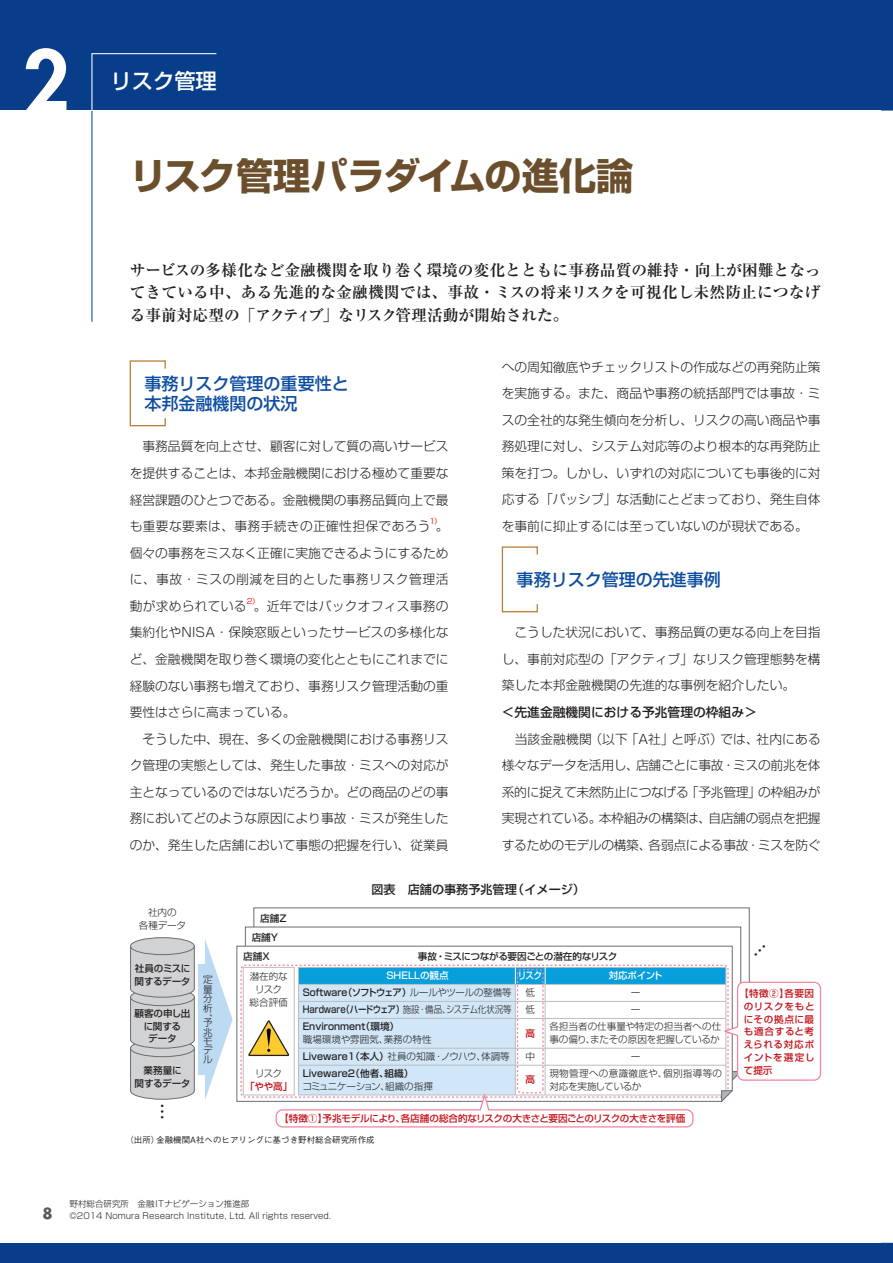
<style>
.page{position:relative;width:893px;height:1263px;background:#083e89}
.page>*{position:absolute;margin:0;border:0;box-sizing:border-box;transform-origin:0 0}
.t1{font:800 81.9px "Futura";color:#fff}
.t2{font:700 37.2px "Shin Go Pro";color:#6b4e2b}
.t3{font:500 21.3px "Shin Go Pro";color:#fff}
.t4{font:500 16.95px/20.2px "Shin Go Pro";color:#0d4da1}
.t5{font:500 16.95px "Shin Go Pro";color:#231f20}
.t6{font:700 15.75px/22.4px "Ryumin Pro";color:#231f20;text-align:justify}
.t7{font:300 12.75px/26.5px "Shin Go Pro";color:#231f20;text-align:justify}
.t8{font:500 12.75px "Shin Go Pro";color:#231f20}
.t9{font:500 12.15px "Shin Go Pro";color:#231f20}
.t10{font:500 9.6px/17px "Shin Go Pro";color:#231f20}
.t11{font:300 9.6px/12.8px "Shin Go Pro";color:#231f20}
.t12{font:500 9.6px/12.8px "Shin Go Pro";color:#c4121a;text-align:justify}
.t13{font:500 9.6px "Shin Go Pro";letter-spacing:-.03em;color:#c4121a}
.t14{font:500 9.6px/17px "Shin Go Pro";color:#231f20;scale:.88 1}
.t15{font:300 9.6px/12.8px "Shin Go Pro";letter-spacing:.035em;color:#231f20}
.t16{font:500 9.6px/12.8px "Shin Go Pro";letter-spacing:-.02em;color:#231f20;text-align:center}
.t17{font:500 9.6px "Shin Go Pro";letter-spacing:-.045em;color:#231f20}
.t18{font:300 9.6px "Shin Go Pro";letter-spacing:-.03em;color:#231f20}
.t19{font:500 9.6px "Shin Go Pro";color:#fff}
.t20{font:500 9.6px/12.8px "Shin Go Pro";letter-spacing:-.035em;color:#231f20}
.t21{font:500 9.6px "Shin Go Pro";color:#fff;scale:.9 1}
.t22{font:300 8.55px/12.8px "Shin Go Pro";color:#231f20}
.t23{font:500 8.55px "Gothic BBB Pro";color:#231f20}
.t24{font:7.5px "Shin Go Pro";color:#ee1d23}
.s1{font-weight:300}
.s2{font-family:"Futura";font-weight:700;font-size:14.85px;color:#57585a}
</style>
<div class="page">
<div style="left:0;top:111px;width:880px;height:1132px;background:#fff"></div>
<div style="left:880px;top:111px;width:13px;height:1132px;background:#fff"></div>
<hr style="left:91px;top:111px;width:1px;height:211px;background:#0d4da1">
<svg style="left:129px;top:360px;width:37px;height:67px"></svg>
<svg style="left:501px;top:546px;width:37px;height:67px"></svg>
<svg style="left:91px;top:53px;width:126px;height:59px"></svg>
<svg style="left:253px;top:907px;width:497px;height:74px"></svg>
<svg style="left:245px;top:926px;width:497px;height:55px"></svg>
<svg style="left:130px;top:948px;width:65px;height:152px"></svg>
<div style="left:131px;top:938px;width:63px;height:17px;background:#d1d2d4;border-radius:50%"></div>
<div style="left:130px;top:937px;width:65px;height:18px;border:1px solid #6c6d70;border-radius:50%"></div>
<div style="left:199px;top:964px;width:12px;height:111px;background:#bcdaf2"></div>
<svg style="left:205px;top:939px;width:28px;height:161px"></svg>
<svg style="left:236px;top:945px;width:497px;height:157px"></svg>
<svg style="left:275px;top:1090px;width:419px;height:38px"></svg>
<svg style="left:721px;top:981px;width:101px;height:102px"></svg>
<svg style="left:248px;top:1020px;width:42px;height:36px"></svg>
<h1 class="t1" style="left:23px;top:27px;width:49px">2</h1>
<h3 class="t3" style="left:111px;top:63px;width:108px">リスク管理</h3>
<h2 class="t2" style="left:130px;top:146px;width:505px">リスク管理パラダイムの進化論</h2>
<p class="t6" style="left:130px;top:258px;width:693px">サービスの多様化など金融機関を取り巻く環境の変化とともに事務品質の維持・向上が困難となってきている中、ある先進的な金融機関では、事故・ミスの将来リスクを可視化し未然防止につなげる事前対応型の「アクティブ」なリスク管理活動が開始された。</p>
<h3 class="t4" style="left:145px;top:371px;width:206px">事務リスク管理の重要性と本邦金融機関の状況</h3>
<p class="t7" style="left:130px;top:432px;width:320px">　事務品質を向上させ、顧客に対して質の高いサービスを提供することは、本邦金融機関における極めて重要な経営課題のひとつである。金融機関の事務品質向上で最も重要な要素は、事務手続きの正確性担保であろう。</p>
<p class="t24" style="left:429px;top:515px;width:14px">1）</p>
<p class="t7" style="left:130px;top:538px;width:320px">個々の事務をミスなく正確に実施できるようにするために、事故・ミスの削減を目的とした事務リスク管理活動が求められている</p>
<p class="t24" style="left:247px;top:595px;width:14px">2）</p>
<p class="t7" style="left:130px;top:591px;width:320px;text-align:left;text-indent:124px">。近年ではバックオフィス事務の集約化やNISA・保険窓販といったサービスの多様化など、金融機関を取り巻く環境の変化とともにこれまでに経験のない事務も増えており、事務リスク管理活動の重要性はさらに高まっている。<br>　そうした中、現在、多くの金融機関における事務リスク管理の実態としては、発生した事故・ミスへの対応が主となっているのではないだろうか。どの商品のどの事務においてどのような原因により事故・ミスが発生したのか、発生した店舗において事態の把握を行い、従業員</p>
<p class="t7" style="left:502px;top:352px;width:320px">への周知徹底やチェックリストの作成などの再発防止策を実施する。また、商品や事務の統括部門では事故・ミスの全社的な発生傾向を分析し、リスクの高い商品や事務処理に対し、システム対応等のより根本的な再発防止策を打つ。しかし、いずれの対応についても事後的に対応する「パッシブ」な活動にとどまっており、発生自体を事前に抑止するには至っていないのが現状である。</p>
<h3 class="t4" style="left:517px;top:567px;width:206px">事務リスク管理の先進事例</h3>
<p class="t7" style="left:502px;top:618px;width:320px">　こうした状況において、事務品質の更なる向上を目指し、事前対応型の「アクティブ」なリスク管理態勢を構築した本邦金融機関の先進的な事例を紹介したい。</p>
<p class="t8" style="left:502px;top:702px;width:257px">＜先進金融機関における予兆管理の枠組み＞</p>
<p class="t7" style="left:502px;top:724px;width:321px">　当該金融機関（以下「A社」と呼ぶ）では、社内にある様々なデータを活用し、店舗ごとに事故・ミスの前兆を体系的に捉えて未然防止につなげる「予兆管理」の枠組みが実現されている。本枠組みの構築は、自店舗の弱点を把握するためのモデルの構築、各弱点による事故・ミスを防ぐ</p>
<p class="t11" style="left:139px;top:905px;width:49px;text-align:center">社内の<br>各種データ</p>
<p class="t20" style="left:135px;top:961px;width:57px">社員のミスに関するデータ</p>
<p class="t16" style="left:134px;top:1005px;width:57px">顧客の申し出に関する<br>データ</p>
<p class="t16" style="left:135px;top:1063px;width:57px">業務量に<br>関するデータ</p>
<h3 class="t5" style="left:154px;top:1097px;width:11px">…</h3>
<p class="t11" style="left:203px;top:974px;width:11px;line-height:9.6px;text-align:justify">定量分析、</p>
<p class="t11" style="left:203px;top:1017px;width:11px;line-height:9.3px;text-align:justify">予兆モデル</p>
<p class="t10" style="left:260px;top:908px;width:28px">店舗Z</p>
<p class="t10" style="left:252px;top:928px;width:28px">店舗Y</p>
<p class="t10" style="left:243px;top:947px;width:28px">店舗X</p>
<p class="t11" style="left:250px;top:969px;width:40px;text-align:center">潜在的なリスク総合評価</p>
<p class="t11" style="left:255px;top:1066px;width:28px">リスク</p>
<p class="t12" style="left:245px;top:1078px;width:49px">「やや高」</p>
<p class="t9" style="left:371px;top:880px;width:215px">図表　店舗の事務予兆管理（イメージ）</p>
<p class="t17" style="left:418px;top:948px;width:201px">事故・ミスにつながる要因ごとの潜在的なリスク</p>
<p class="t19" style="left:386px;top:968px;width:64px">SHELLの観点</p>
<p class="t21" style="left:518px;top:968px;width:28px">リスク</p>
<p class="t19" style="left:609px;top:968px;width:56px">対応ポイント</p>
<p class="t10" style="left:303px;top:983px;width:210px">Software（ソフトウェア）<span class="s1">ルールやツールの整備等</span></p>
<p class="t11" style="left:525px;top:983px;width:11px;line-height:17px">低低</p>
<p class="t11" style="left:631px;top:983px;width:11px;line-height:17px">ーー</p>
<p class="t14" style="left:303px;top:1000px;width:239px">Hardware（ハードウェア）<span class="s1">施設・備品、システム化状況等<br></span>Environment（環境）</p>
<p class="t10" style="left:303px;top:1030px;width:209px"><span class="s1">職場環境や雰囲気、業務の特性<br></span>Liveware1（本人）<span class="s1">社員の知識・ノウハウ、体調等<br></span>Liveware2（他者、組織）</p>
<p class="t18" style="left:302px;top:1078px;width:132px">コミュニケーション、組織の指揮</p>
<p class="t11" style="left:549px;top:1019px;width:173px">各担当者の仕事量や特定の担当者への仕事の偏り、またその原因を把握しているか</p>
<p class="t15" style="left:549px;top:1066px;width:174px">現物管理への意識徹底や、個別指導等の対応を実施しているか</p>
<p class="t12" style="left:525px;top:1025px;width:11px">高</p>
<p class="t12" style="left:525px;top:1072px;width:11px">高</p>
<p class="t11" style="left:525px;top:1049px;width:11px">中</p>
<p class="t11" style="left:631px;top:1049px;width:11px">ー</p>
<p class="t13" style="left:279px;top:1110px;width:408px">【特徴①】予兆モデルにより、各店舗の総合的なリスクの大きさと要因ごとのリスクの大きさを評価</p>
<p class="t23" style="left:125px;top:1133px;width:251px">（出所）金融機関A社へのヒアリングに基づき野村総合研究所作成</p>
<p class="t12" style="left:744px;top:986px;width:72px;text-indent:-4px">【特徴②】各要因のリスクをもとにその拠点に最も適合すると考えられる対応ポイントを選定して提示</p>
<p class="t22" style="left:43px;top:1196px;width:290px;text-indent:27px">野村総合研究所　金融ITナビゲーション推進部<br><span class="s2">8</span> ©2014 Nomura Research Institute, Ltd. All rights reserved.</p>
</div>
